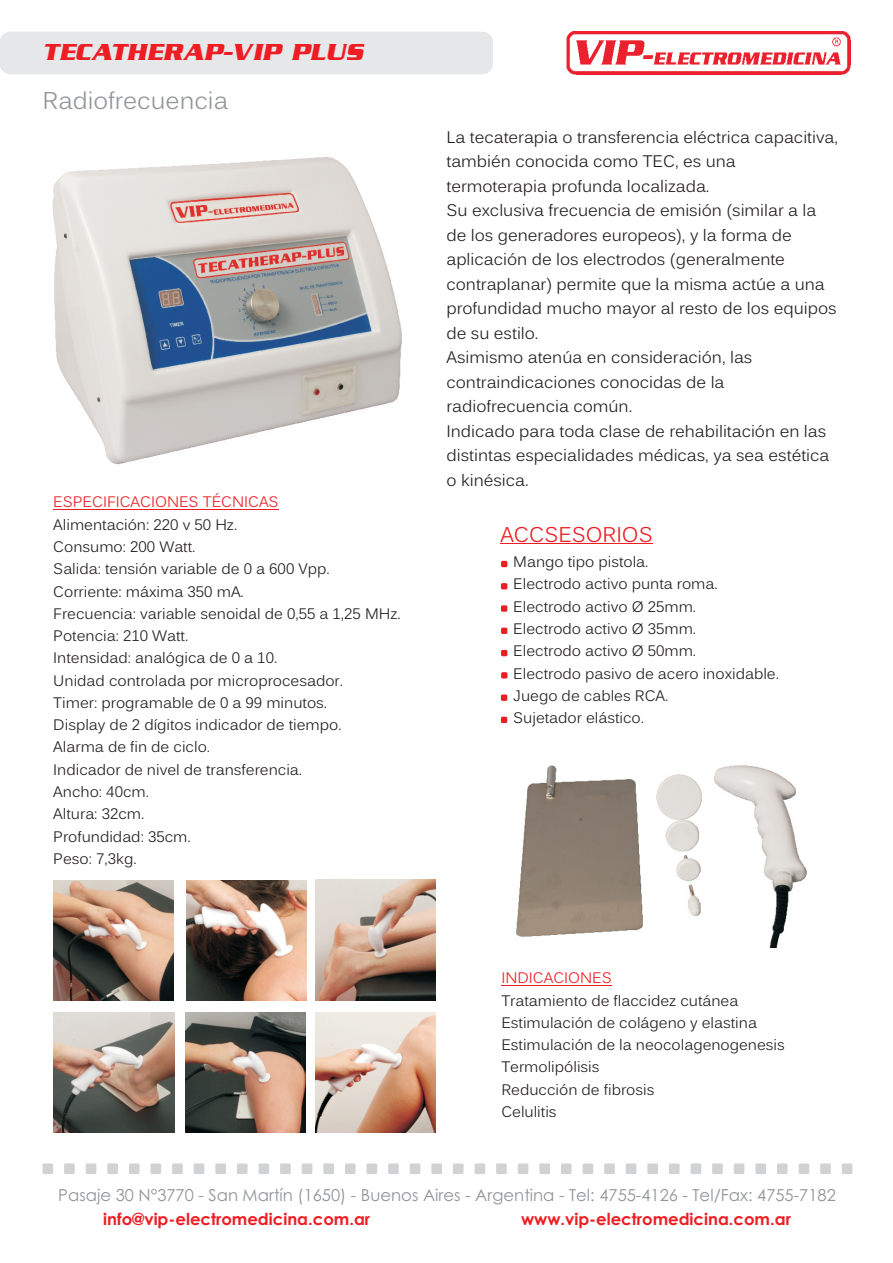
<style>
.page{position:relative;width:893px;height:1263px;background:#fff}
.page>*{position:absolute;margin:0;border:0;box-sizing:border-box;transform-origin:0 0}
.t1{font:italic 700 24px "Serpentine";color:#ee1d23}
.t2{font:24px "Kalinga";color:#939598}
.t3{font:21px "Kalinga";color:#ee1d23}
.t4{font:16.5px/24.5px "Kalinga";color:#231f20}
.t5{font:16.5px "Century Gothic";color:#939598}
.t6{font:700 16.5px "Century Gothic";color:#ee1d23}
.t7{font:15px/22.2px "Kalinga";color:#231f20}
.t8{font:15px "Kalinga";color:#ee1d23}
</style>
<div class="page">
<div style="left:0;top:32px;width:493px;height:42px;background:#e6e7e9;border-radius:11px"></div>
<img style="left:566px;top:31px;width:284px;height:43px">
<hr style="left:501px;top:985px;width:111px;height:1px;background:#ee1d23">
<img style="left:52px;top:157px;width:350px;height:307px">
<img style="left:516px;top:765px;width:291px;height:182px">
<hr style="left:500px;top:543px;width:153px;height:1px;background:#ee1d23">
<svg style="left:501px;top:561px;width:6px;height:6px"></svg>
<svg style="left:501px;top:583px;width:6px;height:6px"></svg>
<div style="left:501px;top:605px;width:6px;height:7px;background:#ee1d23;border-radius:2px"></div>
<svg style="left:501px;top:717px;width:6px;height:6px"></svg>
<svg style="left:501px;top:628px;width:6px;height:6px"></svg>
<svg style="left:501px;top:650px;width:6px;height:6px"></svg>
<svg style="left:501px;top:672px;width:6px;height:6px"></svg>
<div style="left:501px;top:694px;width:6px;height:7px;background:#ee1d23;border-radius:2px"></div>
<hr style="left:53px;top:509px;width:226px;height:1px;background:#ee1d23">
<img style="left:54px;top:1012px;width:120px;height:121px">
<img style="left:186px;top:1012px;width:120px;height:121px">
<img style="left:186px;top:880px;width:120px;height:120px">
<img style="left:54px;top:880px;width:120px;height:120px">
<img style="left:315px;top:880px;width:120px;height:120px">
<img style="left:315px;top:1013px;width:120px;height:120px">
<div style="left:43px;top:1163px;width:10px;height:11px;background:#d1d2d4"></div>
<div style="left:64px;top:1163px;width:11px;height:11px;background:#d1d2d4"></div>
<div style="left:86px;top:1163px;width:10px;height:11px;background:#d1d2d4"></div>
<div style="left:107px;top:1163px;width:11px;height:11px;background:#d1d2d4"></div>
<div style="left:129px;top:1163px;width:11px;height:11px;background:#d1d2d4"></div>
<div style="left:151px;top:1163px;width:10px;height:11px;background:#d1d2d4"></div>
<div style="left:172px;top:1163px;width:11px;height:11px;background:#d1d2d4"></div>
<div style="left:194px;top:1163px;width:10px;height:11px;background:#d1d2d4"></div>
<div style="left:215px;top:1163px;width:11px;height:11px;background:#d1d2d4"></div>
<div style="left:237px;top:1163px;width:11px;height:11px;background:#d1d2d4"></div>
<div style="left:259px;top:1163px;width:10px;height:11px;background:#d1d2d4"></div>
<div style="left:280px;top:1163px;width:11px;height:11px;background:#d1d2d4"></div>
<div style="left:302px;top:1163px;width:10px;height:11px;background:#d1d2d4"></div>
<div style="left:323px;top:1163px;width:11px;height:11px;background:#d1d2d4"></div>
<div style="left:345px;top:1163px;width:11px;height:11px;background:#d1d2d4"></div>
<div style="left:367px;top:1163px;width:10px;height:11px;background:#d1d2d4"></div>
<div style="left:388px;top:1163px;width:11px;height:11px;background:#d1d2d4"></div>
<div style="left:410px;top:1163px;width:10px;height:11px;background:#d1d2d4"></div>
<div style="left:431px;top:1163px;width:11px;height:11px;background:#d1d2d4"></div>
<div style="left:453px;top:1163px;width:11px;height:11px;background:#d1d2d4"></div>
<div style="left:475px;top:1163px;width:10px;height:11px;background:#d1d2d4"></div>
<div style="left:496px;top:1163px;width:11px;height:11px;background:#d1d2d4"></div>
<div style="left:518px;top:1163px;width:10px;height:11px;background:#d1d2d4"></div>
<div style="left:539px;top:1163px;width:11px;height:11px;background:#d1d2d4"></div>
<div style="left:561px;top:1163px;width:11px;height:11px;background:#d1d2d4"></div>
<div style="left:583px;top:1163px;width:10px;height:11px;background:#d1d2d4"></div>
<div style="left:604px;top:1163px;width:11px;height:11px;background:#d1d2d4"></div>
<div style="left:626px;top:1163px;width:10px;height:11px;background:#d1d2d4"></div>
<div style="left:647px;top:1163px;width:11px;height:11px;background:#d1d2d4"></div>
<div style="left:669px;top:1163px;width:11px;height:11px;background:#d1d2d4"></div>
<div style="left:691px;top:1163px;width:10px;height:11px;background:#d1d2d4"></div>
<div style="left:712px;top:1163px;width:11px;height:11px;background:#d1d2d4"></div>
<div style="left:734px;top:1163px;width:10px;height:11px;background:#d1d2d4"></div>
<div style="left:755px;top:1163px;width:11px;height:11px;background:#d1d2d4"></div>
<div style="left:777px;top:1163px;width:11px;height:11px;background:#d1d2d4"></div>
<div style="left:799px;top:1163px;width:10px;height:11px;background:#d1d2d4"></div>
<div style="left:820px;top:1163px;width:11px;height:11px;background:#d1d2d4"></div>
<div style="left:842px;top:1163px;width:10px;height:11px;background:#d1d2d4"></div>
<h1 class="t1" style="left:43px;top:41px;width:322px">TECATHERAP-VIP PLUS</h1>
<h1 class="t2" style="left:43px;top:85px;width:187px">Radiofrecuencia</h1>
<p class="t8" style="left:53px;top:492px;width:227px">ESPECIFICACIONES TÉCNICAS</p>
<p class="t7" style="left:53px;top:515px;width:349px">Alimentación: 220 v 50 Hz.<br>Consumo: 200 Watt.<br>Salida: tensión variable de 0 a 600 Vpp.<br>Corriente: máxima 350 mA.<br>Frecuencia: variable senoidal de 0,55 a 1,25 MHz.<br>Potencia: 210 Watt.<br>Intensidad: analógica de 0 a 10.<br>Unidad controlada por microprocesador.<br>Timer: programable de 0 a 99 minutos.<br>Display de 2 dígitos indicador de tiempo.<br>Alarma de fin de ciclo.<br>Indicador de nivel de transferencia.<br>Ancho: 40cm.<br>Altura: 32cm.<br>Profundidad: 35cm.<br>Peso: 7,3kg.</p>
<p class="t4" style="left:446px;top:126px;width:393px">La tecaterapia o transferencia eléctrica capacitiva, también conocida como TEC, es una termoterapia profunda localizada.<br>Su exclusiva frecuencia de emisión (similar a la de los generadores europeos), y la forma de aplicación de los electrodos (generalmente contraplanar) permite que la misma actúe a una profundidad mucho mayor al resto de los equipos de su estilo.<br>Asimismo atenúa en consideración, las contraindicaciones conocidas de la radiofrecuencia común.<br>Indicado para toda clase de rehabilitación en las distintas especialidades médicas, ya sea estética o kinésica.</p>
<h2 class="t3" style="left:500px;top:521px;width:154px">ACCSESORIOS</h2>
<p class="t7" style="left:513px;top:552px;width:267px">Mango tipo pistola.<br>Electrodo activo punta roma.<br>Electrodo activo Ø 25mm.<br>Electrodo activo Ø 35mm.<br>Electrodo activo Ø 50mm.<br>Electrodo pasivo de acero inoxidable.<br>Juego de cables RCA.<br>Sujetador elástico.</p>
<p class="t8" style="left:501px;top:968px;width:112px">INDICACIONES</p>
<p class="t7" style="left:501px;top:991px;width:285px">Tratamiento de flaccidez cutánea<br>Estimulación de colágeno y elastina<br>Estimulación de la neocolagenogenesis<br>Termolipólisis<br>Reducción de fibrosis<br>Celulitis</p>
<p class="t5" style="left:58px;top:1189px;width:779px">Pasaje 30 N°3770 - San Martín (1650) - Buenos Aires - Argentina - Tel: 4755-4126 - Tel/Fax: 4755-7182</p>
<p class="t6" style="left:103px;top:1212px;width:268px">info@vip-electromedicina.com.ar</p>
<p class="t6" style="left:521px;top:1212px;width:271px">www.vip-electromedicina.com.ar</p>
</div>
